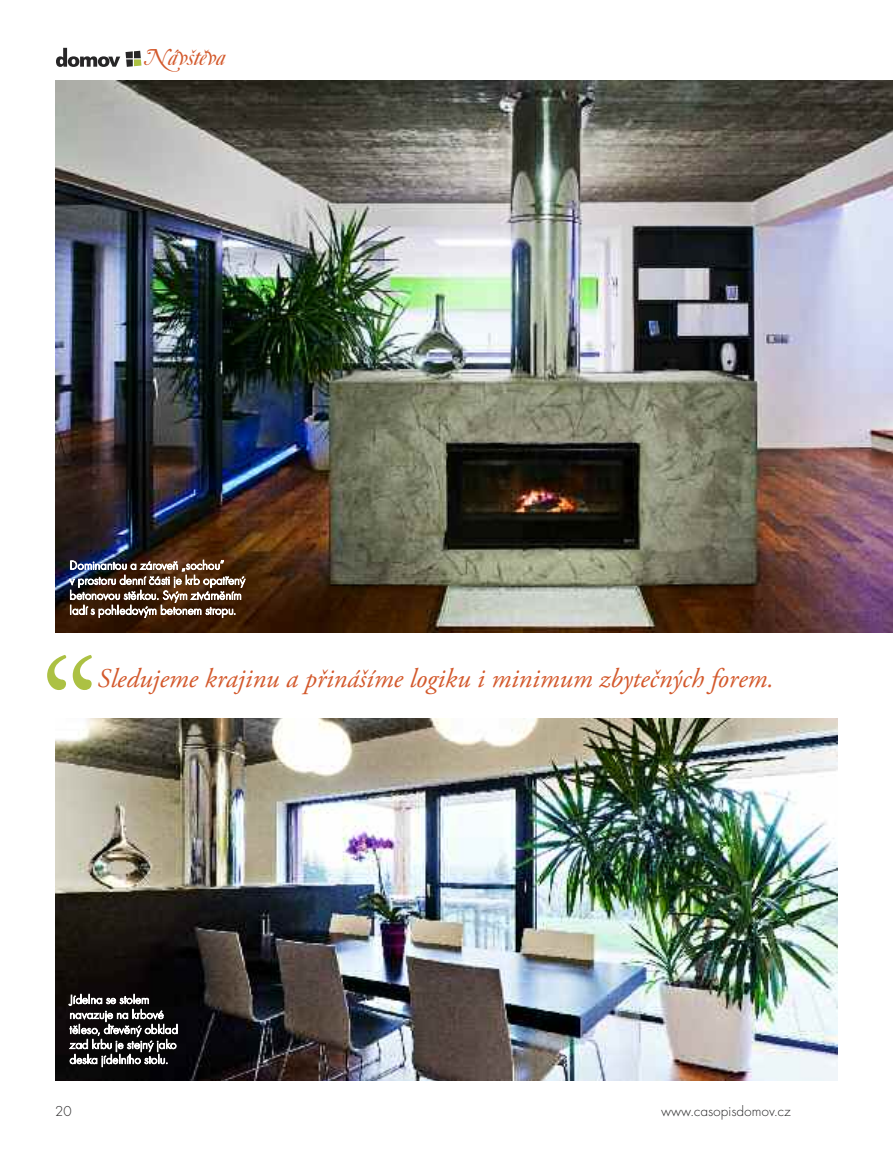
<style>
.page{position:relative;width:893px;height:1170px;background:#fff}
.page>*{position:absolute;margin:0;border:0;box-sizing:border-box;transform-origin:0 0}
.t1{font:151.2px "Adobe Garamond Pro";color:#acc143}
.t2{font:italic 27px "Adobe Garamond Pro";color:#d3592c}
.t3{font:italic 24px "Caslon Swash DOT";color:#d3592c}
.t4{font:300 15px "Futura TCE";color:#272627}
.t5{font:300 12.75px/15px "Futura TCE";color:#fff}
</style>
<div class="page">
<svg style="left:56px;top:48px;width:64px;height:19px"></svg>
<svg style="left:126px;top:51px;width:15px;height:16px"></svg>
<img style="left:55px;top:81px;width:838px;height:551px">
<img style="left:55px;top:718px;width:783px;height:362px">
<h3 class="t3" style="left:145px;top:43px;width:82px">Návštěva</h3>
<p class="t5" style="left:70px;top:557px;width:177px">Dominantou a zároveň „sochou“<br>v prostoru denní části je krb opatřený betonovou stěrkou. Svým ztvárněním ladí s pohledovým betonem stropu.</p>
<h1 class="t1" style="left:39px;top:653px;width:63px">“</h1>
<h2 class="t2" style="left:98px;top:668px;width:678px">Sledujeme krajinu a přinášíme logiku i minimum zbytečných forem.</h2>
<p class="t5" style="left:70px;top:991px;width:110px">Jídelna se stolem navazuje na krbové těleso, dřevěný obklad zad krbu je stejný jako deska jídelního stolu.</p>
<p class="t4" style="left:55px;top:1102px;width:18px">20</p>
<p class="t4" style="left:661px;top:1102px;width:131px">www.casopisdomov.cz</p>
</div>
